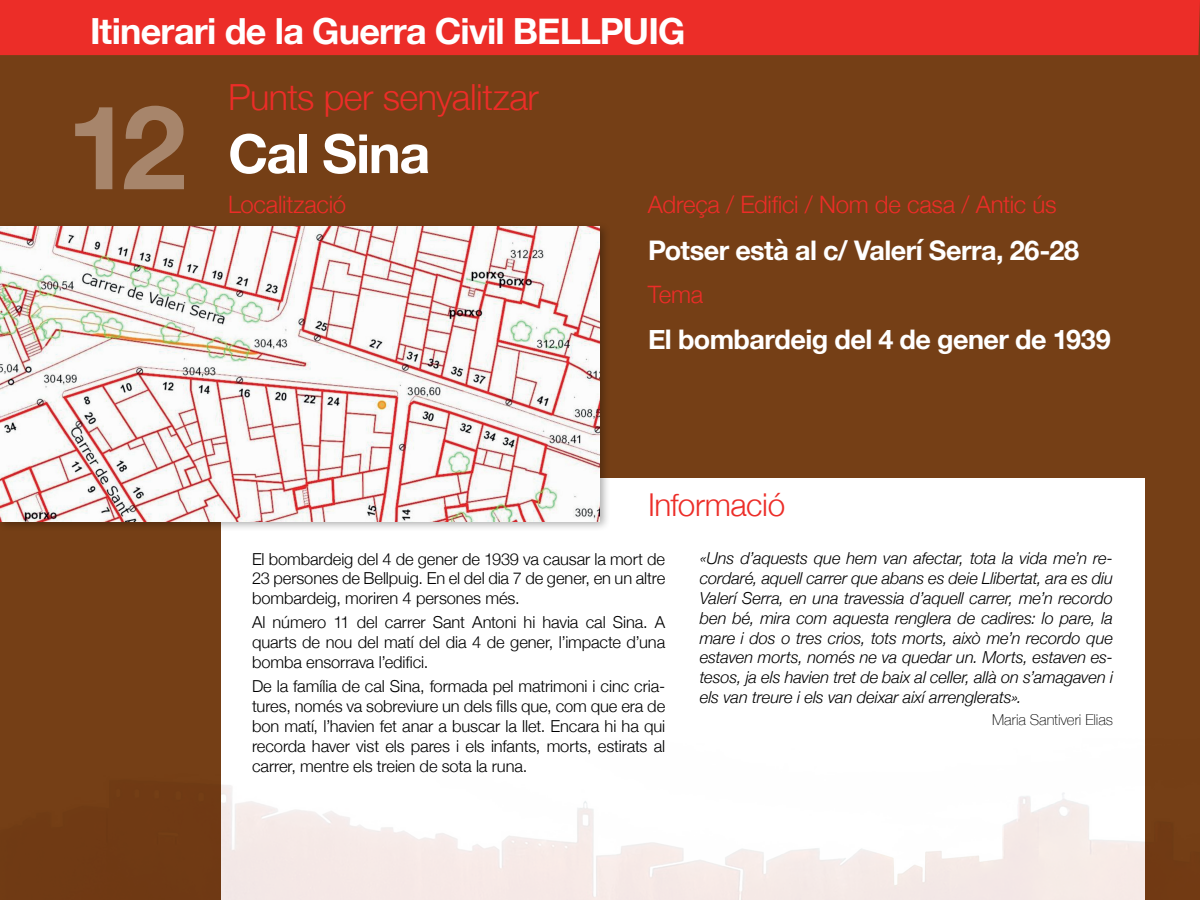
<style>
.page{position:relative;width:1200px;height:900px;background:#753f16}
.page>*{position:absolute;margin:0;border:0;box-sizing:border-box;transform-origin:0 0}
.t1{font:700 54px "Helvetica Neue";letter-spacing:-.025em;color:#fff}
.t2{font:700 36px "Helvetica Neue";letter-spacing:-.02em;color:#fff}
.t3{font:300 36px "Helvetica Neue";letter-spacing:-.015em;color:#ec2d28}
.t4{font:300 31.5px "Helvetica Neue";letter-spacing:-.015em;color:#ec2d28}
.t5{font:700 27px "Helvetica Neue";letter-spacing:-.02em;color:#fff}
.t6{font:300 24px "Helvetica Neue";letter-spacing:-.01em;color:#ec2d28}
.t7{font:300 16.5px/19.8px "Helvetica Neue";letter-spacing:-.005em;color:#000001;text-align:justify}
.t8{font:italic 300 16.5px/19.8px "Helvetica Neue";letter-spacing:-.005em;color:#000001;text-align:justify}
.t9{font:100 15px "Helvetica Neue";letter-spacing:-.005em;color:#000001}
.s1{font-size:117px}
</style>
<div class="page">
<div style="left:221px;top:478px;width:924px;height:422px;background:#fff"></div>
<div style="left:0;top:0;width:1200px;height:55px;background:#ec2d28"></div>
<div style="left:0;top:221px;width:611px;height:311px;background:#000001;opacity:.32"></div>
<img style="left:0;top:226px;width:600px;height:295px">
<h2 class="t2" style="left:90px;top:3px;width:597px">Itinerari de la Guerra Civil BELLPUIG</h2>
<h2 class="t3" style="left:228px;top:68px;width:312px">Punts per senyalitzar</h2>
<h1 class="t1" style="left:67px;top:111px;width:365px"><span class="s1">12</span> Cal Sina</h1>
<h3 class="t6" style="left:228px;top:185px;width:120px">Localització</h3>
<h3 class="t6" style="left:648px;top:185px;width:410px">Adreça / Edifici / Nom de casa / Antic ús</h3>
<h3 class="t5" style="left:648px;top:229px;width:433px">Potser està al c/ Valerí Serra, 26-28</h3>
<h3 class="t6" style="left:648px;top:275px;width:57px">Tema</h3>
<h3 class="t5" style="left:648px;top:318px;width:464px">El bombardeig del 4 de gener de 1939</h3>
<h3 class="t4" style="left:648px;top:479px;width:139px">Informació</h3>
<p class="t7" style="left:252px;top:548px;width:415px">El bombardeig del 4 de gener de 1939 va causar la mort de 23 persones de Bellpuig. En el del dia 7 de gener, en un altre bombardeig, moriren 4 persones més.</p>
<p class="t7" style="left:252px;top:611px;width:415px">Al número 11 del carrer Sant Antoni hi havia cal Sina. A quarts de nou del matí del dia 4 de gener, l’impacte d’una bomba ensorrava l’edifici.</p>
<p class="t7" style="left:252px;top:675px;width:415px">De la família de cal Sina, formada pel matrimoni i cinc cria&shy;tures, només va sobreviure un dels fills que, com que era de bon matí, l’havien fet anar a buscar la llet. Encara hi ha qui recorda haver vist els pares i els infants, morts, estirats al carrer, mentre els treien de sota la runa.</p>
<p class="t8" style="left:700px;top:547px;width:415px">«Uns d’aquests que hem van afectar, tota la vida me’n re&shy;cordaré, aquell carrer que abans es deie Llibertat, ara es diu Valerí Serra, en una travessia d’aquell carrer, me’n recordo ben bé, mira com aquesta renglera de cadires: lo pare, la mare i dos o tres crios, tots morts, això me’n recordo que estaven morts, només ne va quedar un. Morts, estaven es&shy;tesos, ja els havien tret de baix al celler, allà on s’amagaven i els van treure i els van deixar així arrenglerats».</p>
<p class="t9" style="left:992px;top:709px;width:122px">Maria Santiveri Elias</p>
</div>
